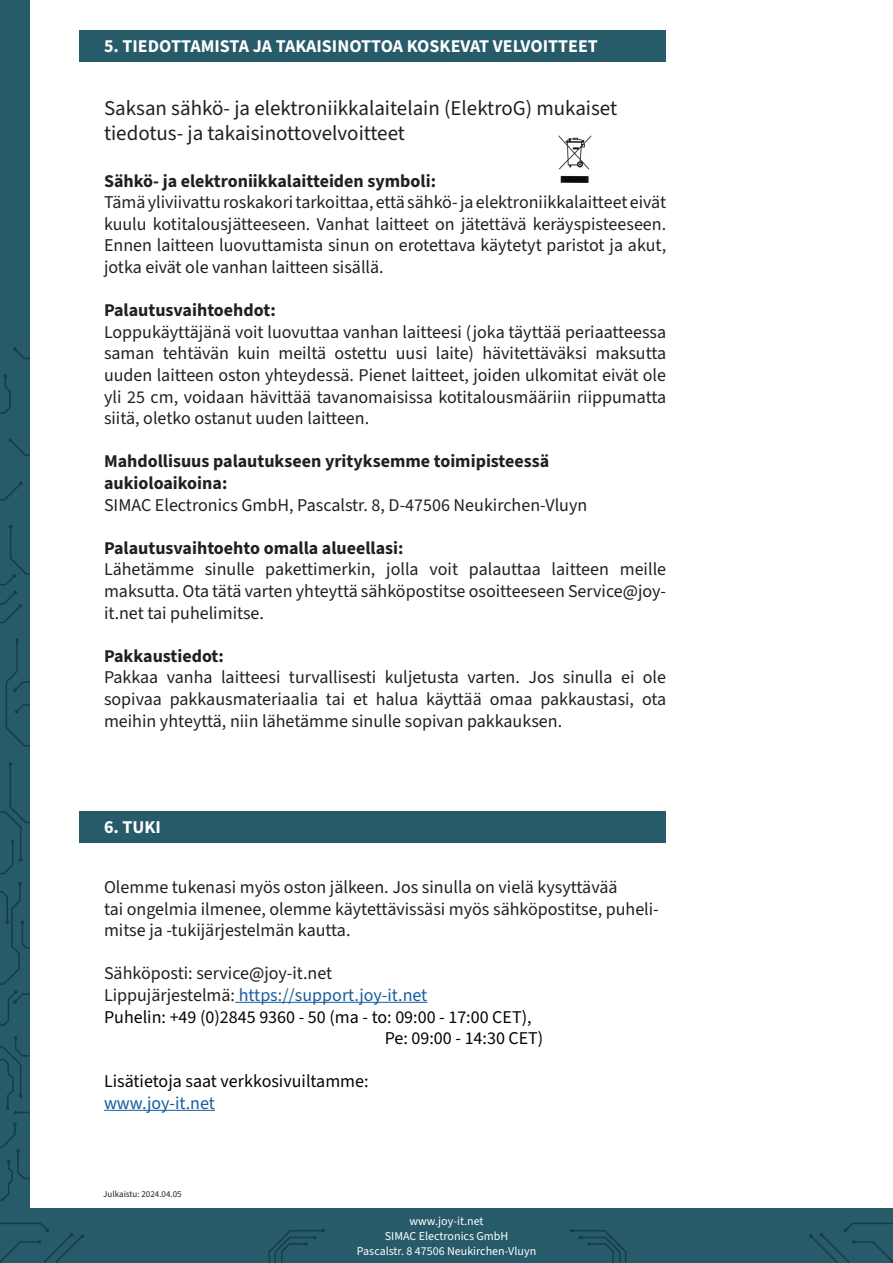
<style>
.page{position:relative;width:893px;height:1263px;background:#fff}
.page>*{position:absolute;margin:0;border:0;box-sizing:border-box;transform-origin:0 0}
.t1{font:21px/25.2px "Source Sans 3";color:#231f20}
.t2{font:18px/21.6px "Source Sans 3";color:#231f20;text-align:justify}
.t3{font:700 18px/21.6px "Source Sans 3";color:#231f20}
.t4{font:18px "Source Sans 3";color:#040503}
.t5{font:18px "Source Sans 3";color:#175d9e}
.t6{font:700 18px "Source Sans 3";color:#fff}
.t7{font:12px "Source Sans 3";color:#fff}
.t8{font:9px "Source Sans 3";color:#231f20}
.s1{color:#231f20}
</style>
<div class="page">
<div style="left:0;top:0;width:30px;height:1263px;background:#275b6a"></div>
<svg style="left:0;top:1122px;width:30px;height:79px"></svg>
<svg style="left:0;top:1036px;width:30px;height:78px"></svg>
<svg style="left:0;top:882px;width:30px;height:144px"></svg>
<svg style="left:0;top:762px;width:30px;height:112px"></svg>
<svg style="left:5px;top:638px;width:25px;height:109px"></svg>
<svg style="left:0;top:525px;width:30px;height:99px"></svg>
<svg style="left:0;top:482px;width:23px;height:19px"></svg>
<svg style="left:9px;top:438px;width:21px;height:18px"></svg>
<svg style="left:0;top:374px;width:11px;height:40px"></svg>
<svg style="left:13px;top:347px;width:17px;height:12px"></svg>
<div style="left:80px;top:30px;width:586px;height:32px;background:#275b6a"></div>
<div style="left:0;top:1209px;width:893px;height:54px;background:#275b6a"></div>
<svg style="left:268px;top:1229px;width:57px;height:34px"></svg>
<svg style="left:570px;top:1229px;width:57px;height:34px"></svg>
<svg style="left:0;top:1223px;width:84px;height:40px"></svg>
<svg style="left:809px;top:1223px;width:84px;height:40px"></svg>
<div style="left:80px;top:811px;width:586px;height:32px;background:#275b6a"></div>
<hr style="left:235px;top:1002px;width:192px;height:1px;background:#175d9e">
<hr style="left:104px;top:1110px;width:111px;height:1px;background:#175d9e">
<img style="left:558px;top:135px;width:33px;height:47px">
<p class="t6" style="left:104px;top:34px;width:495px">5. TIEDOTTAMISTA JA TAKAISINOTTOA KOSKEVAT VELVOITTEET</p>
<p class="t1" style="left:104px;top:95px;width:515px">Saksan sähkö- ja elektroniikkalaitelain (ElektroG) mukaiset tiedotus- ja takaisinottovelvoitteet</p>
<p class="t3" style="left:104px;top:170px;width:334px">Sähkö- ja elektroniikkalaitteiden symboli:</p>
<p class="t2" style="left:104px;top:191px;width:564px">Tämä yliviivattu roskakori tarkoittaa, että sähkö- ja elektroniikkalaitteet eivät kuulu kotitalousjätteeseen. Vanhat laitteet on jätettävä keräyspisteeseen.<br>Ennen laitteen luovuttamista sinun on erotettava käytetyt paristot ja akut, jotka eivät ole vanhan laitteen sisällä.</p>
<p class="t3" style="left:104px;top:299px;width:173px">Palautusvaihtoehdot:</p>
<p class="t2" style="left:104px;top:321px;width:564px">Loppukäyttäjänä voit luovuttaa vanhan laitteesi (joka täyttää periaatteessa saman tehtävän kuin meiltä ostettu uusi laite) hävitettäväksi maksutta uuden laitteen oston yhteydessä. Pienet laitteet, joiden ulkomitat eivät ole yli 25 cm, voidaan hävittää tavanomaisissa kotitalousmääriin riippumatta siitä, oletko ostanut uuden laitteen.</p>
<p class="t3" style="left:104px;top:451px;width:447px">Mahdollisuus palautukseen yrityksemme toimipisteessä aukioloaikoina:</p>
<p class="t2" style="left:104px;top:494px;width:485px">SIMAC Electronics GmbH, Pascalstr. 8, D-47506 Neukirchen-Vluyn</p>
<p class="t3" style="left:104px;top:537px;width:301px">Palautusvaihtoehto omalla alueellasi:</p>
<p class="t2" style="left:104px;top:559px;width:564px">Lähetämme sinulle pakettimerkin, jolla voit palauttaa laitteen meille maksutta. Ota tätä varten yhteyttä sähköpostitse osoitteeseen Service@joy&shy;it.net tai puhelimitse.</p>
<p class="t3" style="left:104px;top:645px;width:121px">Pakkaustiedot:</p>
<p class="t2" style="left:104px;top:667px;width:564px">Pakkaa vanha laitteesi turvallisesti kuljetusta varten. Jos sinulla ei ole sopivaa pakkausmateriaalia tai et halua käyttää omaa pakkaustasi, ota meihin yhteyttä, niin lähetämme sinulle sopivan pakkauksen.</p>
<p class="t6" style="left:104px;top:815px;width:58px">6. TUKI</p>
<p class="t2" style="left:104px;top:876px;width:556px;text-align:left">Olemme tukenasi myös oston jälkeen. Jos sinulla on vielä kysyttävää<br>tai ongelmia ilmenee, olemme käytettävissäsi myös sähköpostitse, puheli&shy;mitse ja -tukijärjestelmän kautta.</p>
<p class="t2" style="left:104px;top:962px;width:230px">Sähköposti: service@joy-it.net</p>
<p class="t5" style="left:104px;top:984px;width:325px"><span class="s1">Lippujärjestelmä:</span> https://support.joy-it.net</p>
<p class="t4" style="left:104px;top:1005px;width:429px">Puhelin: +49 (0)2845 9360 - 50 (ma - to: 09:00 - 17:00 CET),</p>
<p class="t4" style="left:385px;top:1027px;width:160px">Pe: 09:00 - 14:30 CET)</p>
<p class="t4" style="left:104px;top:1070px;width:266px">Lisätietoja saat verkkosivuiltamme:</p>
<p class="t5" style="left:104px;top:1092px;width:112px">www.joy-it.net</p>
<p class="t8" style="left:103px;top:1188px;width:80px">Julkaistu: 2024.04.05</p>
<p class="t7" style="left:410px;top:1213px;width:75px">www.joy-it.net</p>
<p class="t7" style="left:385px;top:1228px;width:125px">SIMAC Electronics GmbH</p>
<p class="t7" style="left:357px;top:1243px;width:181px">Pascalstr. 8 47506 Neukirchen-Vluyn</p>
</div>
